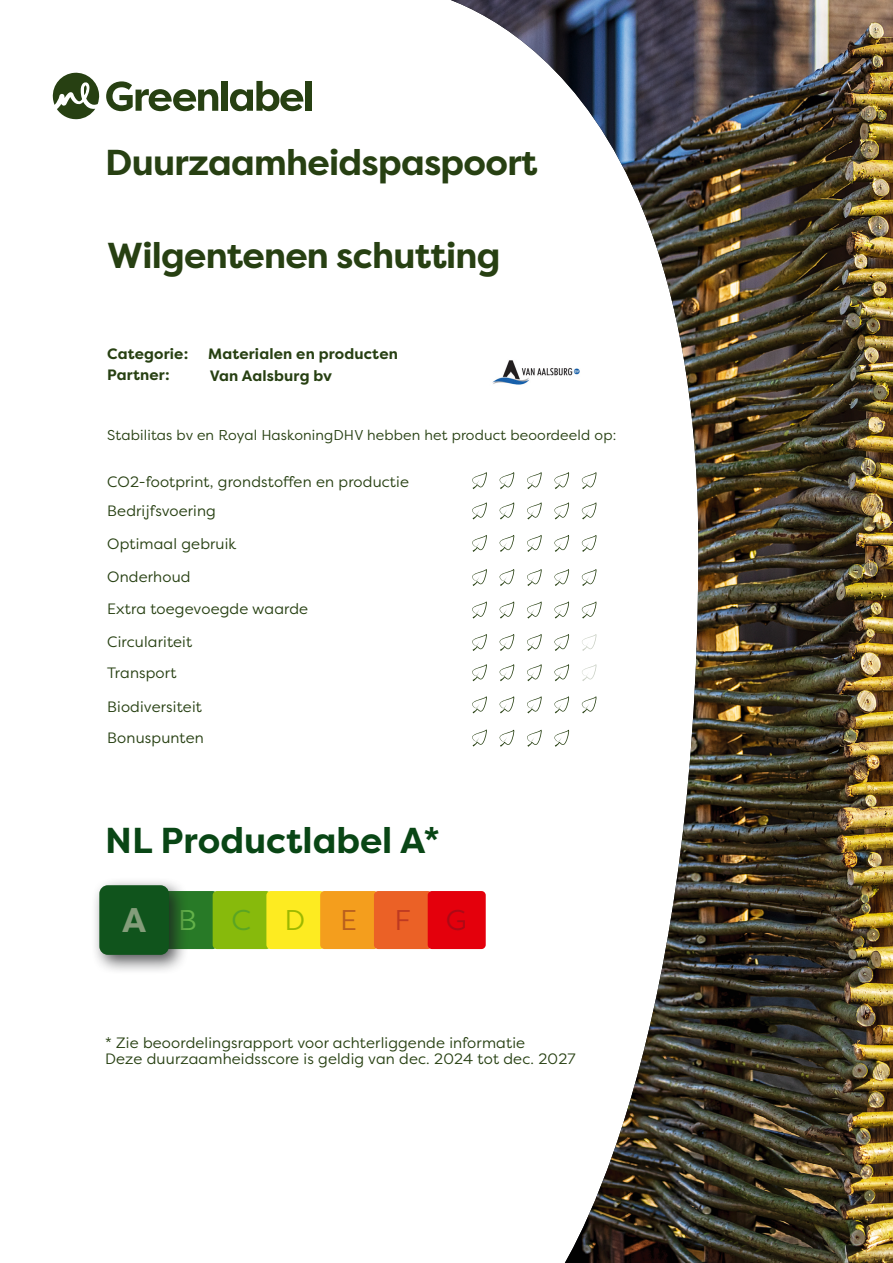
<style>
.page{position:relative;width:893px;height:1263px;background:#fff}
.page>*{position:absolute;margin:0;border:0;box-sizing:border-box;transform-origin:0 0}
.t1{font:700 36px "Filson Pro";letter-spacing:-.02em;color:#274012}
.t2{font:700 36px "Filson Pro";color:#094615}
.t3{font:700 34.2px "Filson Pro";color:#849d7a}
.t4{font:28.5px "Filson Pro";color:#be3921}
.t5{font:15px/32px "Filson Pro";letter-spacing:.01em;color:#274012}
.t6{font:700 15px/21.8px "Filson Pro";letter-spacing:.01em;color:#274012}
.t7{font:14.25px "Filson Pro";letter-spacing:.01em;color:#274012}
.s1{font-weight:400;font-size:28.5px;color:#64b24a}
.s2{font-weight:400;font-size:28.5px;color:#5ba523}
.s3{font-weight:400;font-size:28.5px;color:#9db800}
.s4{font-weight:400;font-size:28.5px;color:#b85f1e}
.s5{color:#ad0915}
</style>
<div class="page">
<img style="left:411px;top:0;width:482px;height:1263px">
<svg style="left:52px;top:72px;width:47px;height:48px"></svg>
<svg style="left:106px;top:81px;width:112px;height:30px"></svg>
<div style="left:222px;top:81px;width:6px;height:30px;background:#274012"></div>
<svg style="left:230px;top:81px;width:73px;height:30px"></svg>
<div style="left:305px;top:81px;width:6px;height:30px;background:#274012"></div>
<img style="left:484px;top:345px;width:101px;height:48px">
<svg style="left:472px;top:729px;width:15px;height:17px"></svg>
<svg style="left:472px;top:472px;width:15px;height:17px"></svg>
<svg style="left:499px;top:472px;width:15px;height:17px"></svg>
<svg style="left:527px;top:472px;width:15px;height:17px"></svg>
<svg style="left:554px;top:472px;width:15px;height:17px"></svg>
<svg style="left:581px;top:472px;width:16px;height:17px"></svg>
<svg style="left:472px;top:502px;width:15px;height:17px"></svg>
<svg style="left:499px;top:502px;width:15px;height:17px"></svg>
<svg style="left:527px;top:502px;width:15px;height:17px"></svg>
<svg style="left:554px;top:502px;width:15px;height:17px"></svg>
<svg style="left:581px;top:502px;width:16px;height:17px"></svg>
<svg style="left:472px;top:535px;width:15px;height:17px"></svg>
<svg style="left:499px;top:535px;width:15px;height:17px"></svg>
<svg style="left:527px;top:535px;width:15px;height:17px"></svg>
<svg style="left:554px;top:535px;width:15px;height:17px"></svg>
<svg style="left:581px;top:535px;width:16px;height:17px"></svg>
<svg style="left:472px;top:569px;width:15px;height:17px"></svg>
<svg style="left:499px;top:569px;width:15px;height:17px"></svg>
<svg style="left:527px;top:569px;width:15px;height:17px"></svg>
<svg style="left:554px;top:569px;width:15px;height:17px"></svg>
<svg style="left:581px;top:569px;width:16px;height:17px"></svg>
<svg style="left:472px;top:601px;width:15px;height:18px"></svg>
<svg style="left:499px;top:601px;width:15px;height:18px"></svg>
<svg style="left:527px;top:601px;width:15px;height:18px"></svg>
<svg style="left:554px;top:602px;width:15px;height:17px"></svg>
<svg style="left:581px;top:602px;width:16px;height:17px"></svg>
<svg style="left:472px;top:634px;width:15px;height:17px"></svg>
<svg style="left:499px;top:634px;width:15px;height:17px"></svg>
<svg style="left:527px;top:634px;width:15px;height:17px"></svg>
<svg style="left:554px;top:634px;width:15px;height:17px"></svg>
<svg style="left:581px;top:634px;width:16px;height:17px"></svg>
<svg style="left:472px;top:664px;width:15px;height:17px"></svg>
<svg style="left:499px;top:664px;width:15px;height:17px"></svg>
<svg style="left:527px;top:664px;width:15px;height:17px"></svg>
<svg style="left:554px;top:664px;width:15px;height:17px"></svg>
<svg style="left:581px;top:664px;width:16px;height:17px"></svg>
<svg style="left:472px;top:696px;width:15px;height:17px"></svg>
<svg style="left:499px;top:696px;width:15px;height:17px"></svg>
<svg style="left:527px;top:696px;width:15px;height:17px"></svg>
<svg style="left:554px;top:696px;width:15px;height:17px"></svg>
<svg style="left:581px;top:696px;width:16px;height:17px"></svg>
<svg style="left:499px;top:730px;width:15px;height:17px"></svg>
<svg style="left:527px;top:730px;width:15px;height:17px"></svg>
<svg style="left:554px;top:730px;width:15px;height:17px"></svg>
<div style="left:159px;top:891px;width:58px;height:58px;background:#287a27;border-radius:4px"></div>
<div style="left:213px;top:891px;width:58px;height:58px;background:#87ba0c;border-radius:4px"></div>
<div style="left:266px;top:891px;width:58px;height:58px;background:#fdeb21;border-radius:4px"></div>
<div style="left:320px;top:891px;width:58px;height:58px;background:#f49e1d;border-radius:4px"></div>
<div style="left:374px;top:891px;width:58px;height:58px;background:#eb6126;border-radius:4px"></div>
<div style="left:428px;top:891px;width:58px;height:58px;background:#e4000c;border-radius:4px"></div>
<div style="left:91px;top:877px;width:98px;height:98px;background:#1b1c20;opacity:.75"></div>
<div style="left:99px;top:885px;width:70px;height:70px;background:#10541c;border-radius:9px"></div>
<h1 class="t1" style="left:105px;top:140px;width:434px">Duurzaamheidspaspoort</h1>
<h1 class="t1" style="left:107px;top:233px;width:395px">Wilgentenen schutting</h1>
<p class="t6" style="left:107px;top:343px;width:83px">Categorie:<br>Partner:</p>
<p class="t6" style="left:208px;top:342px;width:191px;line-height:22.6px">Materialen en producten<br>Van Aalsburg bv</p>
<p class="t7" style="left:107px;top:426px;width:510px">Stabilitas bv en Royal HaskoningDHV hebben het product beoordeeld op:</p>
<p class="t5" style="left:107px;top:466px;width:303px;line-height:29.1px">CO2-footprint, grondstoffen en productie<br>Bedrijfsvoering</p>
<p class="t5" style="left:107px;top:527px;width:131px">Optimaal gebruik</p>
<p class="t5" style="left:107px;top:561px;width:202px">Onderhoud<br>Extra toegevoegde waarde<br>Circulariteit<br>Transport</p>
<p class="t5" style="left:107px;top:691px;width:98px;line-height:30.9px">Biodiversiteit<br>Bonuspunten</p>
<h1 class="t2" style="left:105px;top:818px;width:336px">NL Productlabel A*</h1>
<h2 class="t3" style="left:122px;top:899px;width:236px">A<span class="s1">B</span><span class="s2">C</span><span class="s3">D</span><span class="s4">E</span></h2>
<h3 class="t4" style="left:394px;top:901px;width:74px">F <span class="s5">G</span></h3>
<p class="t5" style="left:105px;top:1034px;width:472px;line-height:16.5px">* Zie beoordelingsrapport voor achterliggende informatie<br>Deze duurzaamheidsscore is geldig van dec. 2024 tot dec. 2027</p>
</div>
